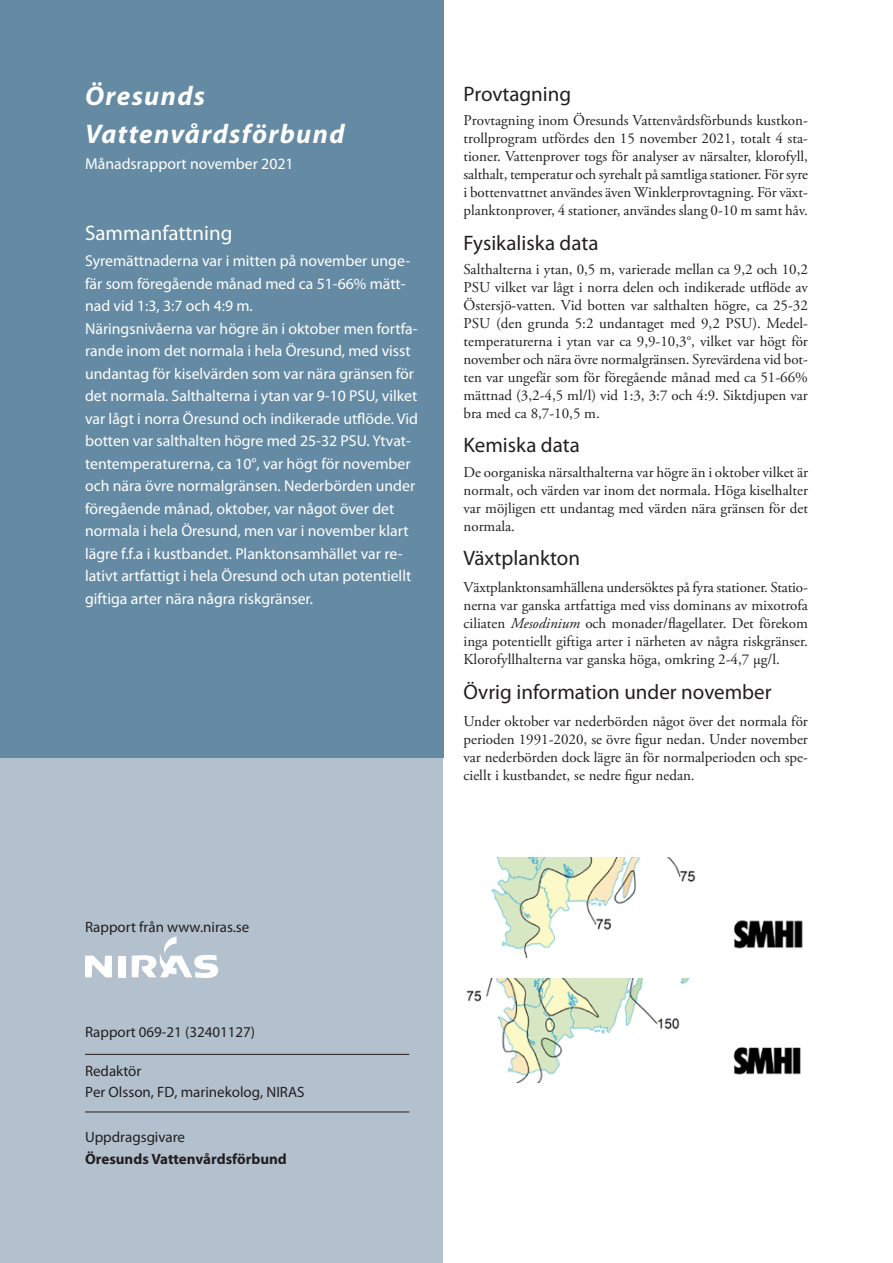
<style>
.page{position:relative;width:893px;height:1263px;background:#fff}
.page>*{position:absolute;margin:0;border:0;box-sizing:border-box;transform-origin:0 0}
.t1{font:italic 700 27px "Myriad Pro";letter-spacing:.05em;color:#fff}
.Body_Text{font:21px "Myriad Pro";color:#231f20}
.Mellanrubrik{font:21px "Myriad Pro";color:#231f20}
.t2{font:21px "Myriad Pro";color:#fff}
.t3{font:15.75px/22.5px "Myriad Pro";color:#fff}
.Body_Text-2{font:15px/18px "Adobe Garamond Pro";color:#231f20;text-align:justify}
.Body_Text-3{font:15px "Myriad Pro";color:#231f20}
.Mellanrubrik-2{font:700 15px "Myriad Pro";color:#231f20}
.s1{font-style:italic}
</style>
<div class="page">
<div style="left:0;top:538px;width:443px;height:725px;background:#b3c1ce"></div>
<div style="left:0;top:0;width:443px;height:757px;background:#658ba4"></div>
<hr style="left:85px;top:1054px;width:324px;height:1px;background:#231f20">
<hr style="left:85px;top:1112px;width:324px;height:1px;background:#231f20">
<img style="left:491px;top:858px;width:312px;height:99px">
<svg style="left:85px;top:956px;width:27px;height:21px"></svg>
<div style="left:118px;top:956px;width:7px;height:21px;background:#fff"></div>
<svg style="left:132px;top:936px;width:86px;height:42px"></svg>
<img style="left:466px;top:978px;width:335px;height:105px">
<p class="t1" style="left:85px;top:79px;width:121px">Öresunds</p>
<p class="t1" style="left:85px;top:116px;width:261px">Vattenvårdsförbund</p>
<p class="t3" style="left:85px;top:153px;width:210px">Månadsrapport november 2021</p>
<p class="t2" style="left:85px;top:220px;width:149px">Sammanfattning</p>
<p class="t3" style="left:85px;top:249px;width:327px">Syremättnaderna var i mitten på november unge&shy;fär som föregående månad med ca 51-66% mätt&shy;nad vid 1:3, 3:7 och 4:9 m.</p>
<p class="t3" style="left:85px;top:317px;width:334px">Näringsnivåerna var högre än i oktober men fortfa&shy;rande inom det normala i hela Öresund, med visst undantag för kiselvärden som var nära gränsen för det normala. Salthalterna i ytan var 9-10 PSU, vilket var lågt i norra Öresund och indikerade utflöde. Vid botten var salthalten högre med 25-32 PSU. Ytvat&shy;tentemperaturerna, ca 10°, var högt för november och nära övre normalgränsen. Nederbörden under föregående månad, oktober, var något över det normala i hela Öresund, men var i november klart lägre f.f.a i kustbandet. Planktonsamhället var re&shy;lativt artfattigt i hela Öresund och utan potentiellt giftiga arter nära några riskgränser.</p>
<p class="Mellanrubrik" style="left:463px;top:81px;width:109px">Provtagning</p>
<p class="Body_Text-2" style="left:463px;top:112px;width:346px">Provtagning inom Öresunds Vattenvårdsförbunds kustkon&shy;trollprogram utfördes den 15 november 2021, totalt 4 sta&shy;tioner. Vattenprover togs för analyser av närsalter, klorofyll, salthalt, temperatur och syrehalt på samtliga stationer. För syre i bottenvattnet användes även Winklerprovtagning. För växt&shy;planktonprover, 4 stationer, användes slang 0-10 m samt håv.</p>
<p class="Mellanrubrik" style="left:463px;top:230px;width:137px">Fysikaliska data</p>
<p class="Body_Text-2" style="left:463px;top:261px;width:346px">Salthalterna i ytan, 0,5 m, varierade mellan ca 9,2 och 10,2<br>PSU vilket var lågt i norra delen och indikerade utflöde av Östersjö-vatten. Vid botten var salthalten högre, ca 25-32<br>PSU (den grunda 5:2 undantaget med 9,2 PSU). Medel&shy;temperaturerna i ytan var ca 9,9-10,3°, vilket var högt för november och nära övre normalgränsen. Syrevärdena vid bot&shy;ten var ungefär som för föregående månad med ca 51-66% mättnad (3,2-4,5 ml/l) vid 1:3, 3:7 och 4:9. Siktdjupen var bra med ca 8,7-10,5 m.</p>
<p class="Mellanrubrik" style="left:463px;top:432px;width:118px">Kemiska data</p>
<p class="Body_Text-2" style="left:463px;top:464px;width:346px">De oorganiska närsalthalterna var högre än i oktober vilket är normalt, och värden var inom det normala. Höga kiselhalter var möjligen ett undantag med värden nära gränsen för det normala.</p>
<p class="Body_Text" style="left:463px;top:545px;width:118px">Växtplankton</p>
<p class="Body_Text-2" style="left:463px;top:579px;width:346px">Växtplanktonsamhällena undersöktes på fyra stationer. Statio&shy;nerna var ganska artfattiga med viss dominans av mixotrofa ciliaten <span class="s1">Mesodinium</span> och monader/flagellater. Det förekom inga potentiellt giftiga arter i närheten av några riskgränser.<br>Klorofyllhalterna var ganska höga, omkring 2-4,7 µg/l.</p>
<p class="Body_Text" style="left:463px;top:679px;width:310px">Övrig information under november</p>
<p class="Body_Text-2" style="left:463px;top:712px;width:346px">Under oktober var nederbörden något över det normala för perioden 1991-2020, se övre figur nedan. Under november var nederbörden dock lägre än för normalperioden och spe&shy;ciellt i kustbandet, se nedre figur nedan.</p>
<p class="Body_Text-3" style="left:85px;top:917px;width:166px">Rapport från www.niras.se</p>
<p class="Body_Text-3" style="left:85px;top:1022px;width:172px">Rapport 069-21 (32401127)</p>
<p class="Body_Text-3" style="left:85px;top:1061px;width:58px">Redaktör</p>
<p class="Body_Text-3" style="left:85px;top:1082px;width:221px">Per Olsson, FD, marinekolog, NIRAS</p>
<p class="Body_Text-3" style="left:85px;top:1127px;width:102px">Uppdragsgivare</p>
<p class="Mellanrubrik-2" style="left:85px;top:1149px;width:203px">Öresunds Vattenvårdsförbund</p>
</div>
